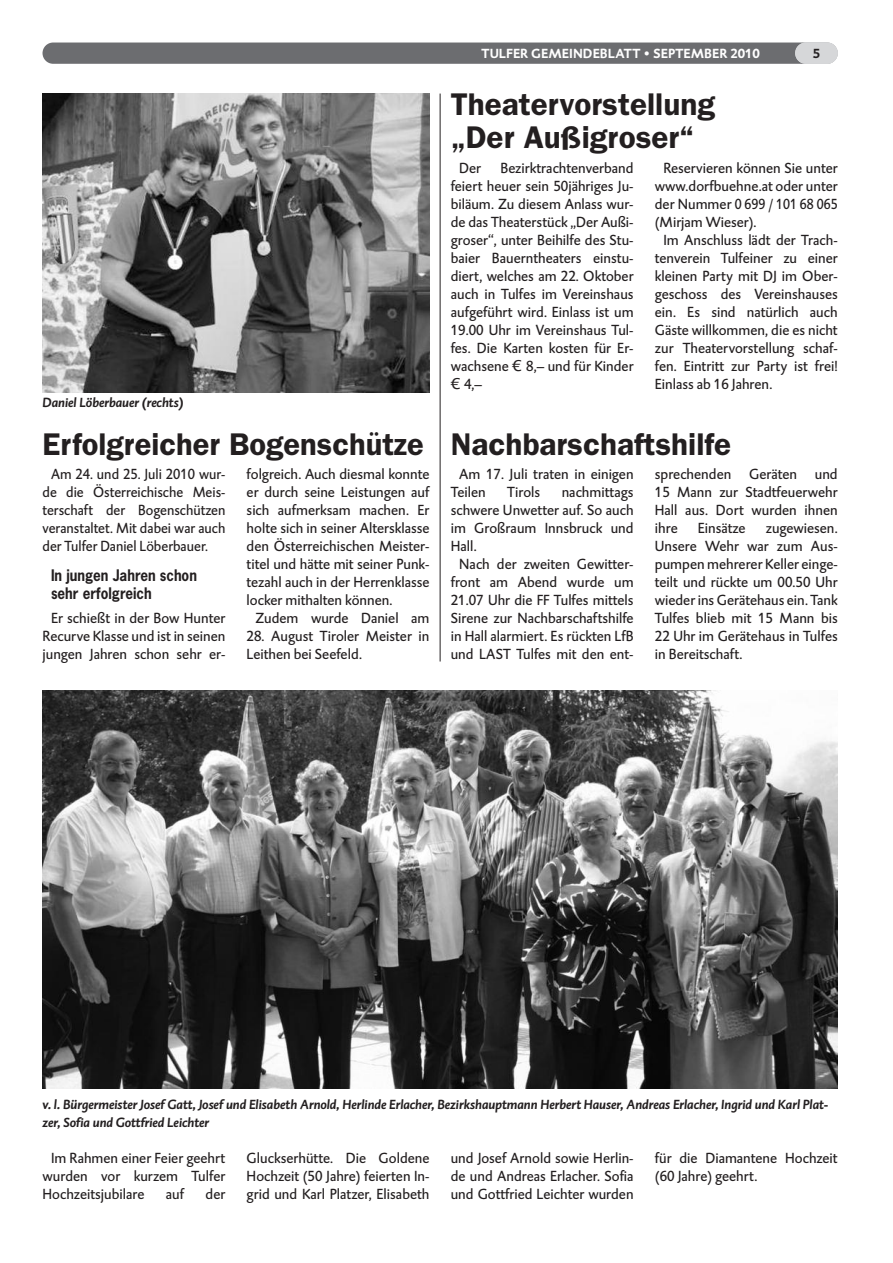
<style>
.page{position:relative;width:893px;height:1263px;background:#fff}
.page>*{position:absolute;margin:0;border:0;box-sizing:border-box;transform-origin:0 0}
.t1{font:600 31.5px/33px "Franklin Gothic";color:#231f20}
.t2{font:15px/18px "DTL Caspari T";color:#231f20;text-align:justify}
.t3{font:700 15px/18px "News Gothic";color:#231f20;scale:.9 1}
.t4{font:italic 700 13.5px/18px "DTL Caspari T";color:#231f20}
.t5{font:700 13.5px "DTL Caspari T";color:#fff}
.t6{font:700 13.5px "DTL Caspari T";color:#231f20}
.s1{font-family:"Lucida Grande"}
</style>
<div class="page">
<div style="left:43px;top:43px;width:795px;height:21px;background:#6c6d70;border-radius:11px"></div>
<div style="left:795px;top:43px;width:43px;height:21px;background:#d6d7d9;border-radius:11px"></div>
<img style="left:43px;top:690px;width:794px;height:399px">
<img style="left:43px;top:94px;width:386px;height:299px">
<hr style="left:440px;top:94px;width:1px;height:567px;background:#231f20">
<p class="t5" style="left:482px;top:45px;width:280px">TULFER GEMEINDEBLATT • SEPTEMBER 2010</p>
<p class="t6" style="left:813px;top:46px;width:9px">5</p>
<h1 class="t1" style="left:451px;top:88px;width:266px">Theatervorstellung „Der Außigroser“</h1>
<p class="t4" style="left:43px;top:393px;width:143px">Daniel Löberbauer (rechts)</p>
<h1 class="t1" style="left:43px;top:427px;width:383px">Erfolgreicher Bogenschütze</h1>
<p class="t2" style="left:43px;top:465px;width:184px;text-indent:9px">Am 24. und 25. Juli 2010 wur&shy;de die Österreichische Meis&shy;terschaft der Bogenschützen veranstaltet. Mit dabei war auch der Tulfer Daniel Löberbauer.</p>
<p class="t3" style="left:51px;top:567px;width:164px">In jungen Jahren schon sehr erfolgreich</p>
<p class="t2" style="left:43px;top:609px;width:184px;text-align:center">Er schießt in der Bow Hunter<br>Recurve Klasse und ist in seinen jungen Jahren schon sehr er-</p>
<p class="t2" style="left:247px;top:465px;width:184px">folgreich. Auch diesmal konnte</p>
<p class="t2" style="left:247px;top:483px;width:184px">er durch seine Leistungen auf</p>
<p class="t2" style="left:247px;top:501px;width:184px">sich aufmerksam machen. Er</p>
<p class="t2" style="left:247px;top:519px;width:184px">holte sich in seiner Altersklasse</p>
<p class="t2" style="left:247px;top:537px;width:184px">den Österreichischen Meister-</p>
<p class="t2" style="left:247px;top:555px;width:184px">titel und hätte mit seiner Punk-</p>
<p class="t2" style="left:247px;top:573px;width:184px">tezahl auch in der Herrenklasse</p>
<p class="t2" style="left:247px;top:591px;width:147px">locker mithalten können.</p>
<p class="t2" style="left:255px;top:609px;width:176px">Zudem wurde Daniel am</p>
<p class="t2" style="left:247px;top:627px;width:184px">28. August Tiroler Meister in<br>Leithen bei Seefeld.</p>
<p class="t2" style="left:451px;top:159px;width:184px;text-indent:50px">Bezirktrachtenverband feiert heuer sein 50jähriges Ju&shy;biläum. Zu diesem Anlass wur&shy;de das Theaterstück „Der Außi&shy;groser“, unter Beihilfe des Stu&shy;baier Bauerntheaters einstu&shy;diert, welches am 22. Oktober auch in Tulfes im Vereinshaus aufgeführt wird. Einlass ist um 19.00 Uhr im Vereinshaus Tul&shy;fes. Die Karten kosten für Er&shy;wachsene <span class="s1">€</span> 8,– und für Kinder <span class="s1">€</span> 4,–</p>
<p class="t2" style="left:663px;top:159px;width:176px">Reservieren können Sie unter</p>
<p class="t2" style="left:459px;top:159px;width:23px">Der</p>
<p class="t2" style="left:655px;top:177px;width:184px">www.dorfbuehne.at oder unter</p>
<p class="t2" style="left:655px;top:195px;width:184px">der Nummer 0 699 / 101 68 065</p>
<p class="t2" style="left:655px;top:213px;width:103px">(Mirjam Wieser).</p>
<p class="t2" style="left:663px;top:231px;width:176px">Im Anschluss lädt der Trach-</p>
<p class="t2" style="left:655px;top:249px;width:184px">tenverein Tulfeiner zu einer</p>
<p class="t2" style="left:655px;top:267px;width:184px">kleinen Party mit DJ im Ober-</p>
<p class="t2" style="left:655px;top:285px;width:184px">geschoss des Vereinshauses</p>
<p class="t2" style="left:655px;top:303px;width:184px">ein. Es sind natürlich auch</p>
<p class="t2" style="left:655px;top:321px;width:184px">Gäste willkommen, die es nicht</p>
<p class="t2" style="left:655px;top:339px;width:184px">zur Theatervorstellung schaf-</p>
<p class="t2" style="left:655px;top:357px;width:184px">fen. Eintritt zur Party ist frei!</p>
<p class="t2" style="left:655px;top:375px;width:119px">Einlass ab 16 Jahren.</p>
<h1 class="t1" style="left:451px;top:427px;width:282px">Nachbarschaftshilfe</h1>
<p class="t2" style="left:451px;top:465px;width:184px;text-indent:9px">Am 17. Juli traten in einigen<br>Teilen</p>
<p class="t2" style="left:507px;top:483px;width:34px">Tirols</p>
<p class="t2" style="left:562px;top:483px;width:73px">nachmittags</p>
<p class="t2" style="left:451px;top:501px;width:184px">schwere Unwetter auf. So auch</p>
<p class="t2" style="left:451px;top:519px;width:184px">im Großraum Innsbruck und</p>
<p class="t2" style="left:451px;top:537px;width:27px">Hall.</p>
<p class="t2" style="left:459px;top:555px;width:176px">Nach der zweiten Gewitter-</p>
<p class="t2" style="left:451px;top:573px;width:184px">front am Abend wurde um</p>
<p class="t2" style="left:451px;top:591px;width:184px">21.07 Uhr die FF Tulfes mittels</p>
<p class="t2" style="left:451px;top:609px;width:184px">Sirene zur Nachbarschaftshilfe</p>
<p class="t2" style="left:451px;top:627px;width:184px">in Hall alarmiert. Es rückten LfB</p>
<p class="t2" style="left:451px;top:645px;width:184px">und LAST Tulfes mit den ent-</p>
<p class="t2" style="left:655px;top:465px;width:184px">sprechenden Geräten und 15 Mann zur Stadtfeuerwehr Hall aus. Dort wurden ihnen ihre</p>
<p class="t2" style="left:698px;top:519px;width:49px">Einsätze</p>
<p class="t2" style="left:655px;top:519px;width:184px;text-indent:111px">zugewiesen.<br>Unsere Wehr war zum Aus&shy;pumpen mehrerer Keller einge&shy;teilt und rückte um 00.50 Uhr wieder ins Gerätehaus ein. Tank Tulfes blieb mit 15 Mann bis 22 Uhr im Gerätehaus in Tulfes in Bereitschaft.</p>
<p class="t4" style="left:43px;top:1095px;width:787px">v. l. Bürgermeister Josef Gatt, Josef und Elisabeth Arnold, Herlinde Erlacher, Bezirkshauptmann Herbert Hauser, Andreas Erlacher, Ingrid und Karl Plat&shy;zer, Sofia und Gottfried Leichter</p>
<p class="t2" style="left:43px;top:1149px;width:184px;text-indent:9px">Im Rahmen einer Feier geehrt wurden vor kurzem Tulfer Hochzeitsjubilare</p>
<p class="t2" style="left:166px;top:1185px;width:20px">auf</p>
<p class="t2" style="left:206px;top:1185px;width:21px">der</p>
<p class="t2" style="left:247px;top:1149px;width:184px">Gluckserhütte. Die Goldene Hochzeit (50 Jahre) feierten In&shy;grid und Karl Platzer, Elisabeth</p>
<p class="t2" style="left:451px;top:1149px;width:184px">und Josef Arnold sowie Herlin&shy;de und Andreas Erlacher. Sofia und Gottfried Leichter wurden</p>
<p class="t2" style="left:655px;top:1149px;width:184px">für die Diamantene Hochzeit (60 Jahre) geehrt.</p>
</div>
